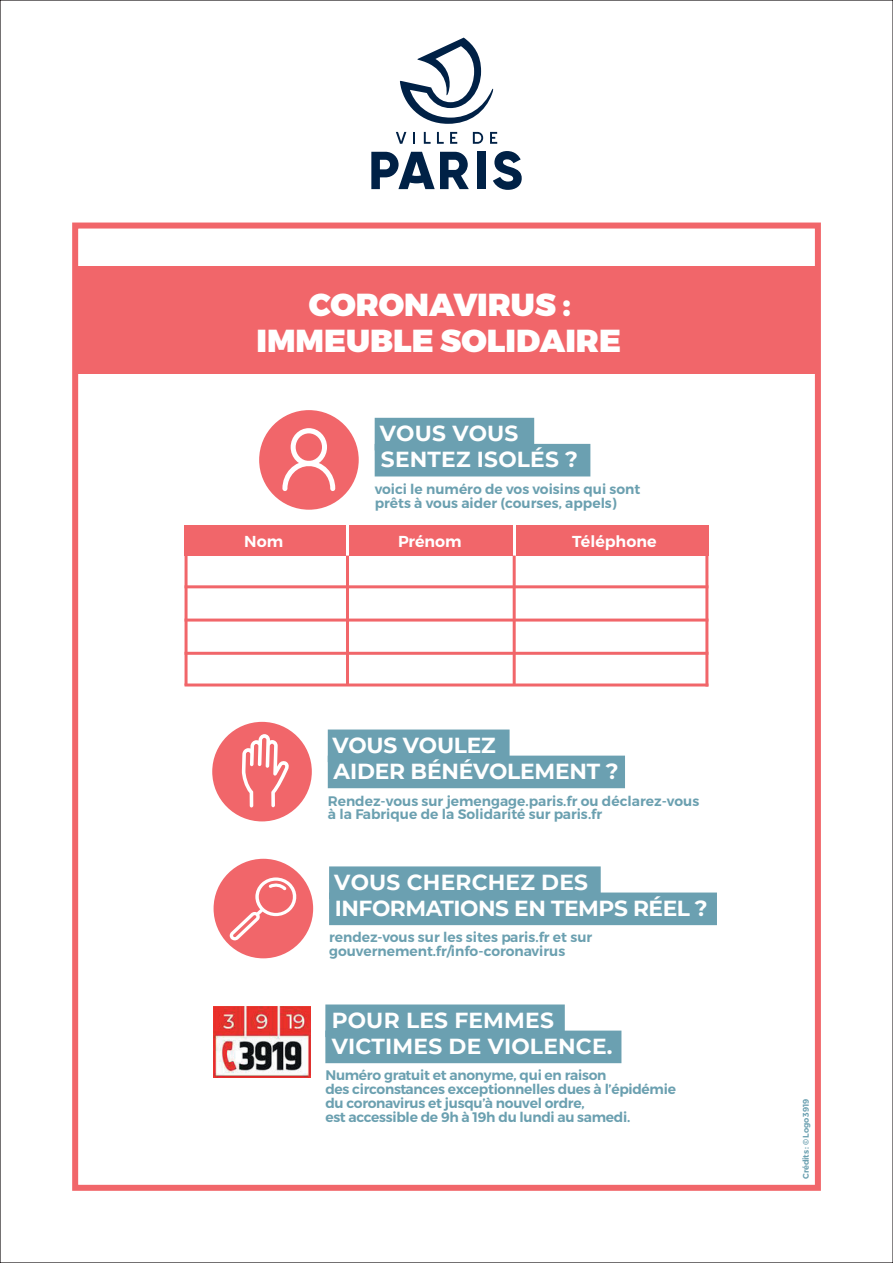
<style>
.page{position:relative;width:893px;height:1263px;background:#fff}
.page>*{position:absolute;margin:0;border:0;box-sizing:border-box;transform-origin:0 0}
.t1{font:900 31.8px/36px "Montserrat";color:#fff;text-align:center}
.t2{font:700 21.75px/26.1px "Montserrat";letter-spacing:.01em;color:#fff}
.t3{font:700 21.75px/26.1px "Montserrat";letter-spacing:-.02em;color:#fff}
.t4{font:700 21.75px/26.1px "Montserrat";letter-spacing:-.01em;color:#fff}
.t5{font:600 15.9px "Montserrat";color:#fff}
.t6{font:600 13.8px/13.8px "Montserrat";color:#6ba0b0}
.t7{font:600 13.8px/13.8px "Montserrat";letter-spacing:-.02em;color:#6ba0b0}
.t8{font:600 8.25px "Montserrat";letter-spacing:-.03em;color:#6ba0b0}
</style>
<div class="page">
<div style="left:72px;top:223px;width:749px;height:968px;border:6px solid #f1666a"></div>
<div style="left:75px;top:266px;width:743px;height:108px;background:#f1666a"></div>
<div style="left:259px;top:410px;width:100px;height:100px;background:#f1666a;border-radius:50%"></div>
<svg style="left:282px;top:428px;width:53px;height:63px"></svg>
<div style="left:375px;top:418px;width:159px;height:32px;background:#6ba0b1"></div>
<div style="left:375px;top:444px;width:215px;height:32px;background:#6ba0b1"></div>
<div style="left:477px;top:152px;width:8px;height:37px;background:#002146"></div>
<svg style="left:371px;top:152px;width:98px;height:37px"></svg>
<svg style="left:493px;top:151px;width:29px;height:39px"></svg>
<svg style="left:396px;top:132px;width:10px;height:12px"></svg>
<svg style="left:413px;top:132px;width:2px;height:12px"></svg>
<svg style="left:424px;top:132px;width:7px;height:12px"></svg>
<svg style="left:437px;top:132px;width:7px;height:12px"></svg>
<svg style="left:473px;top:132px;width:10px;height:12px"></svg>
<svg style="left:490px;top:132px;width:7px;height:12px"></svg>
<svg style="left:450px;top:132px;width:7px;height:12px"></svg>
<svg style="left:400px;top:38px;width:93px;height:86px"></svg>
<div style="left:185px;top:525px;width:161px;height:31px;background:#f1666a"></div>
<div style="left:349px;top:525px;width:164px;height:31px;background:#f1666a"></div>
<div style="left:516px;top:525px;width:192px;height:31px;background:#f1666a"></div>
<div style="left:212px;top:722px;width:100px;height:99px;background:#f1666a;border-radius:50%"></div>
<div style="left:328px;top:729px;width:182px;height:33px;background:#6ba0b1"></div>
<div style="left:328px;top:756px;width:297px;height:32px;background:#6ba0b1"></div>
<svg style="left:242px;top:734px;width:47px;height:73px"></svg>
<div style="left:214px;top:859px;width:99px;height:99px;background:#f1666a;border-radius:50%"></div>
<div style="left:329px;top:866px;width:272px;height:33px;background:#6ba0b1"></div>
<div style="left:329px;top:892px;width:388px;height:33px;background:#6ba0b1"></div>
<svg style="left:230px;top:877px;width:67px;height:63px"></svg>
<hr style="left:185px;top:585px;width:523px;height:3px;background:#f1666a">
<hr style="left:185px;top:618px;width:523px;height:3px;background:#f1666a">
<hr style="left:185px;top:652px;width:523px;height:3px;background:#f1666a">
<hr style="left:185px;top:683px;width:523px;height:3px;background:#f1666a">
<hr style="left:185px;top:555px;width:3px;height:130px;background:#f1666a">
<hr style="left:346px;top:556px;width:3px;height:129px;background:#f1666a">
<hr style="left:513px;top:556px;width:3px;height:129px;background:#f1666a">
<hr style="left:705px;top:552px;width:3px;height:134px;background:#f1666a">
<div style="left:325px;top:1004px;width:240px;height:33px;background:#6ba0b1"></div>
<div style="left:325px;top:1030px;width:296px;height:33px;background:#6ba0b1"></div>
<img style="left:214px;top:1006px;width:96px;height:71px">
<h1 class="t1" style="left:257px;top:288px;width:366px">CORONAVIRUS :<br>IMMEUBLE SOLIDAIRE</h1>
<h2 class="t2" style="left:380px;top:420px;width:200px">VOUS VOUS<br>SENTEZ ISOLÉS ?</h2>
<p class="t6" style="left:375px;top:482px;width:267px">voici le numéro de vos voisins qui sont prêts à vous aider (courses, appels)</p>
<p class="t5" style="left:244px;top:531px;width:40px">Nom</p>
<p class="t5" style="left:398px;top:531px;width:65px">Prénom</p>
<p class="t5" style="left:572px;top:531px;width:86px">Téléphone</p>
<h2 class="t4" style="left:332px;top:732px;width:288px">VOUS VOULEZ<br>AIDER BÉNÉVOLEMENT ?</h2>
<p class="t6" style="left:328px;top:794px;width:373px">Rendez-vous sur jemengage.paris.fr ou déclarez-vous à la Fabrique de la Solidarité sur paris.fr</p>
<h2 class="t3" style="left:334px;top:869px;width:375px">VOUS CHERCHEZ DES<br>INFORMATIONS EN TEMPS RÉEL ?</h2>
<p class="t6" style="left:329px;top:931px;width:265px">rendez-vous sur les sites paris.fr et sur gouvernement.fr/info-coronavirus</p>
<h2 class="t2" style="left:332px;top:1007px;width:282px">POUR LES FEMMES<br>VICTIMES DE VIOLENCE.</h2>
<p class="t7" style="left:325px;top:1069px;width:352px">Numéro gratuit et anonyme, qui en raison<br>des circonstances exceptionnelles dues à l’épidémie du coronavirus et jusqu’à nouvel ordre,<br>est accessible de 9h à 19h du lundi au samedi.</p>
<p class="t8" style="left:801px;top:1178px;width:81px;rotate:-90deg">Crédits : © Logo 3919</p>
</div>
